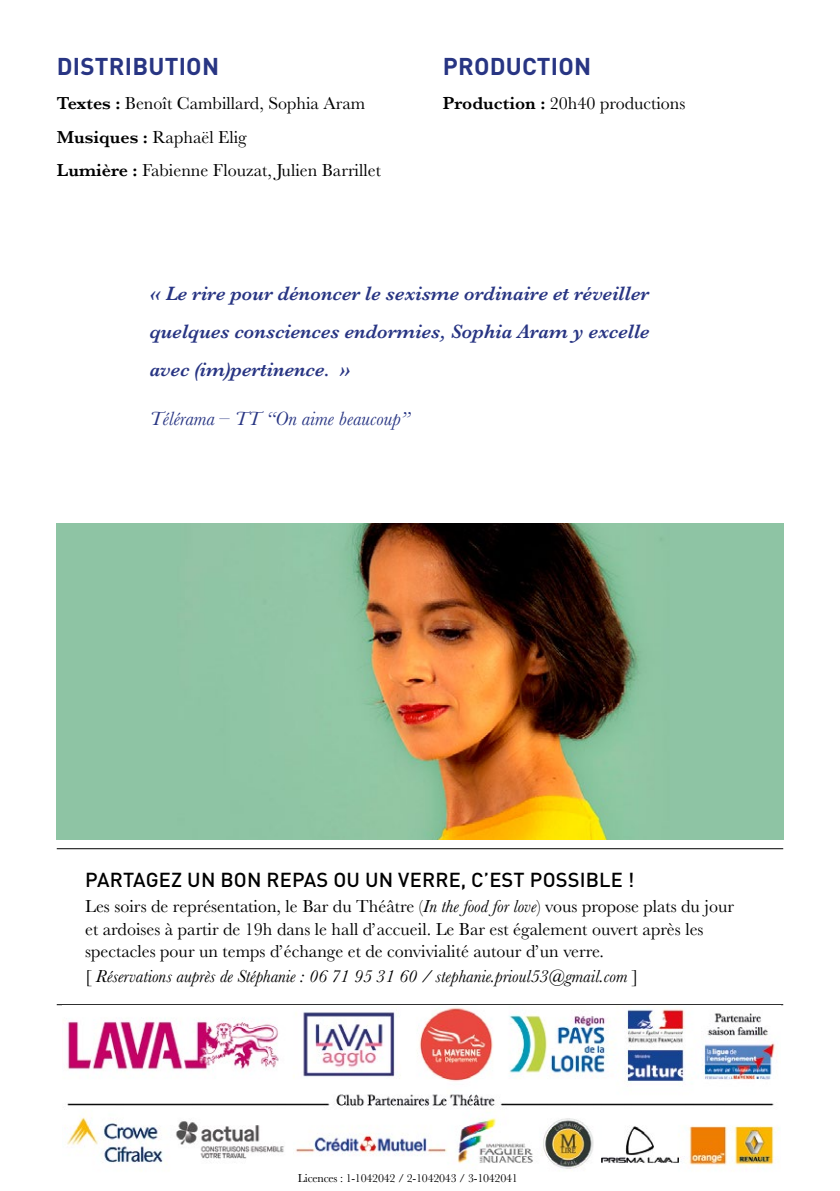
<style>
.page{position:relative;width:840px;height:1191px;background:#fff}
.page>*{position:absolute;margin:0;border:0;box-sizing:border-box;transform-origin:0 0}
.t1{font:700 24px "DIN Pro";letter-spacing:.01em;color:#283583}
.t2{font:italic 600 20px/38px "Baskerville";color:#283583;text-align:justify}
.t3{font:500 20px "DIN Pro";letter-spacing:.01em;color:#000}
.t4{font:italic 20px "Baskerville";color:#283583}
.t5{font:18px/33.8px "Baskerville";color:#000}
.t6{font:italic 18px "Baskerville";color:#000}
.t7{font:12px "Baskerville";letter-spacing:-.02em;color:#000}
.s1{font-weight:600}
.s2{font-style:italic}
.s3{font-style:normal}
</style>
<div class="page">
<hr style="left:57px;top:1004px;width:725px;height:1px;background:#000">
<hr style="left:57px;top:848px;width:725px;height:1px;background:#000">
<img style="left:57px;top:523px;width:725px;height:317px">
<img style="left:67px;top:1007px;width:711px;height:162px">
<h1 class="t1" style="left:57px;top:50px;width:164px">DISTRIBUTION</h1>
<p class="t5" style="left:57px;top:86px;width:325px"><span class="s1">Textes :</span> Benoît Cambillard, Sophia Aram<br><span class="s1">Musiques :</span> Raphaël Elig<br><span class="s1">Lumière :</span> Fabienne Flouzat, Julien Barrillet</p>
<h1 class="t1" style="left:442px;top:50px;width:150px">PRODUCTION</h1>
<p class="t5" style="left:442px;top:86px;width:244px"><span class="s1">Production :</span> 20h40 productions</p>
<p class="t2" style="left:150px;top:274px;width:501px">« Le rire pour dénoncer le sexisme ordinaire et réveiller quelques consciences endormies, Sophia Aram y excelle avec (im)pertinence. »</p>
<p class="t4" style="left:150px;top:405px;width:262px">Télérama – TT “On aime beaucoup”</p>
<p class="t3" style="left:85px;top:866px;width:550px">PARTAGEZ UN BON REPAS OU UN VERRE, C’EST POSSIBLE !</p>
<p class="t5" style="left:85px;top:895px;width:650px;line-height:22.4px">Les soirs de représentation, le Bar du Théâtre (<span class="s2">In the food for love</span>) vous propose plats du jour et ardoises à partir de 19h dans le hall d’accueil. Le Bar est également ouvert après les spectacles pour un temps d’échange et de convivialité autour d’un verre.</p>
<p class="t6" style="left:85px;top:964px;width:554px"><span class="s3">[</span> Réservations auprès de Stéphanie : 06 71 95 31 60 / stephanie.prioul53@gmail.com <span class="s3">]</span></p>
<p class="t7" style="left:298px;top:1170px;width:221px">Licences : 1-1042042 / 2-1042043 / 3-1042041</p>
</div>
